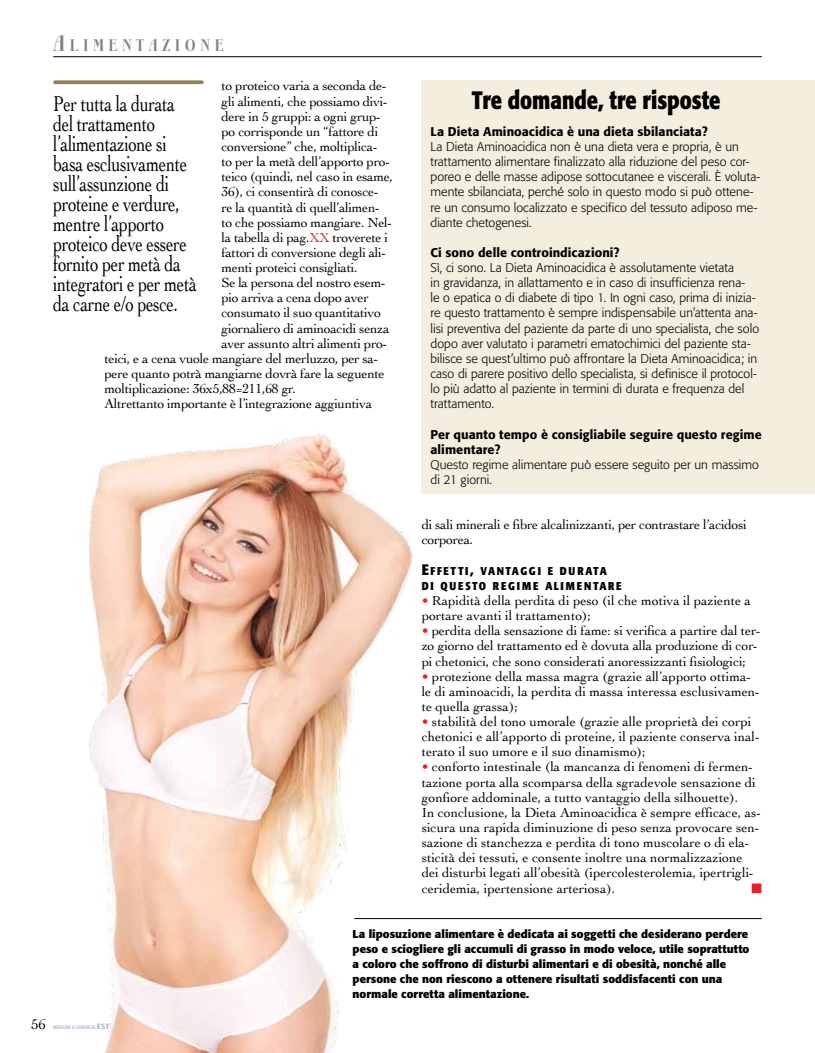
<style>
.page{position:relative;width:815px;height:1053px;background:#fff}
.page>*{position:absolute;margin:0;border:0;box-sizing:border-box;transform-origin:0 0}
.t1{font:700 25px "Formata";letter-spacing:-.005em;color:#000;scale:.8 1}
.t2{font:22.5px/20px "Cochin";letter-spacing:-.02em;color:#000;scale:.75 1}
.t3{font:700 16.88px "Boberia LL";letter-spacing:.265em;color:#808285}
.t4{font:15px "Cochin";color:#000}
.t5{font:13.75px/15.1px "Cochin";letter-spacing:-.01em;color:#000}
.t6{font:13.75px "Zapf Dingbats ITC";color:#ed1e25}
.t7{font:300 12.5px/15.1px "Formata";letter-spacing:.005em;color:#000}
.t8{font:500 12.5px/15.1px "Formata";letter-spacing:.005em;color:#000}
.t9{font:700 11.25px/15.1px "Formata";color:#000}
.t10{font:700 condensed 11.25px/15.1px "Formata";letter-spacing:.155em;color:#000}
.t11{font:condensed 5px "Formata";letter-spacing:.02em;color:#9ca8c2;scale:.91 1}
.s1{font-size:22.5px}
.s2{color:#d22a2a}
.s3{font-size:15px}
.s4{color:#ed1e25}
.s5{font-family:"Erbar Com";font-weight:300;font-size:7.5px}
</style>
<div class="page">
<hr style="left:53px;top:56px;width:709px;height:1px;background:#000">
<div style="left:422px;top:80px;width:393px;height:413px;background:#f3eede"></div>
<img style="left:88px;top:434px;width:326px;height:618px">
<svg style="left:55px;top:80px;width:147px;height:4px"></svg>
<hr style="left:354px;top:918px;width:408px;height:1px;background:#000">
<p class="t3" style="left:53px;top:36px;width:172px"><span class="s1">A</span>LIMENTAZIONE</p>
<p class="t5" style="left:221px;top:78px;width:167px">to proteico varia a seconda de-</p>
<p class="t5" style="left:221px;top:93px;width:168px">gli alimenti, che possiamo divi-</p>
<p class="t5" style="left:221px;top:108px;width:161px">dere in 5 gruppi: a ogni grup-</p>
<p class="t5" style="left:221px;top:123px;width:158px">po corrisponde un “fattore di</p>
<p class="t5" style="left:221px;top:138px;width:158px">conversione” che, moltiplica-</p>
<p class="t5" style="left:221px;top:153px;width:170px">to per la metà dell’apporto pro-</p>
<p class="t5" style="left:221px;top:168px;width:173px">teico (quindi, nel caso in esame,</p>
<p class="t5" style="left:221px;top:184px;width:159px">36), ci consentirà di conosce-</p>
<p class="t5" style="left:221px;top:199px;width:160px">re la quantità di quell’alimen-</p>
<p class="t5" style="left:221px;top:214px;width:172px">to che possiamo mangiare. Nel-</p>
<p class="t5" style="left:221px;top:229px;width:168px">la tabella di pag.<span class="s2">XX</span> troverete i</p>
<p class="t5" style="left:221px;top:244px;width:166px">fattori di conversione degli ali-</p>
<p class="t5" style="left:221px;top:259px;width:138px">menti proteici consigliati.</p>
<p class="t5" style="left:221px;top:274px;width:166px">Se la persona del nostro esem-</p>
<p class="t5" style="left:221px;top:289px;width:149px">pio arriva a cena dopo aver</p>
<p class="t5" style="left:221px;top:305px;width:161px">consumato il suo quantitativo</p>
<p class="t5" style="left:221px;top:320px;width:170px">giornaliero di aminoacidi senza</p>
<p class="t5" style="left:221px;top:335px;width:167px">aver assunto altri alimenti pro-</p>
<p class="t5" style="left:105px;top:350px;width:275px">teici, e a cena vuole mangiare del merluzzo, per sa-</p>
<p class="t5" style="left:105px;top:365px;width:282px">pere quanto potrà mangiarne dovrà fare la seguente</p>
<p class="t5" style="left:105px;top:380px;width:193px">moltiplicazione: 36x5,88=211,68 gr.</p>
<p class="t5" style="left:105px;top:395px;width:269px">Altrettanto importante è l’integrazione aggiuntiva</p>
<h2 class="t2" style="left:53px;top:92px;width:193px">Per tutta la durata del trattamento l’alimentazione si basa esclusivamente sull’assunzione di proteine e verdure, mentre l’apporto proteico deve essere fornito per metà da integratori e per metà da carne e/o pesce.</h2>
<h1 class="t1" style="left:472px;top:84px;width:312px">Tre domande, tre risposte</h1>
<p class="t8" style="left:431px;top:124px;width:279px">La Dieta Aminoacidica è una dieta sbilanciata?</p>
<p class="t7" style="left:431px;top:139px;width:331px">La Dieta Aminoacidica non è una dieta vera e propria, è un trattamento alimentare finalizzato alla riduzione del peso cor&shy;poreo e delle masse adipose sottocutanee e viscerali. è voluta&shy;mente sbilanciata, perché solo in questo modo si può ottene&shy;re un consumo localizzato e specifico del tessuto adiposo me&shy;diante chetogenesi.</p>
<p class="t8" style="left:431px;top:245px;width:191px">Ci sono delle controindicazioni?</p>
<p class="t7" style="left:431px;top:260px;width:330px">Sì, ci sono. La Dieta Aminoacidica è assolutamente vietata<br>in gravidanza, in allattamento e in caso di insufficienza rena-<br>le o epatica o di diabete di tipo 1. In ogni caso, prima di inizia&shy;re questo trattamento è sempre indispensabile un’attenta ana&shy;lisi preventiva del paziente da parte di uno specialista, che solo dopo aver valutato i parametri ematochimici del paziente sta&shy;bilisce se quest’ultimo può affrontare la Dieta Aminoacidica; in caso di parere positivo dello specialista, si definisce il protocol&shy;lo più adatto al paziente in termini di durata e frequenza del trattamento.</p>
<p class="t8" style="left:431px;top:426px;width:333px">Per quanto tempo è consigliabile seguire questo regime alimentare?</p>
<p class="t7" style="left:431px;top:457px;width:330px">Questo regime alimentare può essere seguito per un massimo di 21 giorni.</p>
<p class="t5" style="left:422px;top:516px;width:327px">di sali minerali e fibre alcalinizzanti, per contrastare l’acidosi corporea.</p>
<p class="t10" style="left:422px;top:563px;width:201px"><span class="s3">E</span>FFETTI<span class="s3">,</span> VANTAGGI E DURATA<br>DI QUESTO REGIME ALIMENTARE</p>
<p class="t5" style="left:422px;top:592px;width:331px"><span class="s4">•</span> Rapidità della perdita di peso (il che motiva il paziente a portare avanti il trattamento);</p>
<p class="t5" style="left:422px;top:622px;width:340px"><span class="s4">•</span> perdita della sensazione di fame: si verifica a partire dal ter&shy;zo giorno del trattamento ed è dovuta alla produzione di cor&shy;pi chetonici, che sono considerati anoressizzanti fisiologici;</p>
<p class="t5" style="left:422px;top:668px;width:340px"><span class="s4">•</span> protezione della massa magra (grazie all’apporto ottima&shy;le di aminoacidi, la perdita di massa interessa esclusivamen&shy;te quella grassa);</p>
<p class="t5" style="left:422px;top:713px;width:339px"><span class="s4">•</span> stabilità del tono umorale (grazie alle proprietà dei corpi chetonici e all’apporto di proteine, il paziente conserva inal&shy;terato il suo umore e il suo dinamismo);</p>
<p class="t5" style="left:422px;top:758px;width:341px"><span class="s4">•</span> conforto intestinale (la mancanza di fenomeni di fermen&shy;tazione porta alla scomparsa della sgradevole sensazione di gonfiore addominale, a tutto vantaggio della silhouette).<br>In conclusione, la Dieta Aminoacidica è sempre efficace, as&shy;sicura una rapida diminuzione di peso senza provocare sen&shy;sazione di stanchezza e perdita di tono muscolare o di ela&shy;sticità dei tessuti, e consente inoltre una normalizzazione dei disturbi legati all’obesità (ipercolesterolemia, ipertrigli&shy;ceridemia, ipertensione arteriosa).</p>
<p class="t6" style="left:751px;top:881px;width:12px">■</p>
<p class="t4" style="left:31px;top:1013px;width:16px">56</p>
<p class="t11" style="left:53px;top:1024px;width:87px">MEDICINA &amp; CHIRURGIA <span class="s5">ESTETICA</span></p>
<p class="t9" style="left:353px;top:926px;width:398px">La liposuzione alimentare è dedicata ai soggetti che desiderano perdere peso e sciogliere gli accumuli di grasso in modo veloce, utile soprattutto a coloro che soffrono di disturbi alimentari e di obesità, nonché alle persone che non riescono a ottenere risultati soddisfacenti con una normale corretta alimentazione.</p>
</div>
